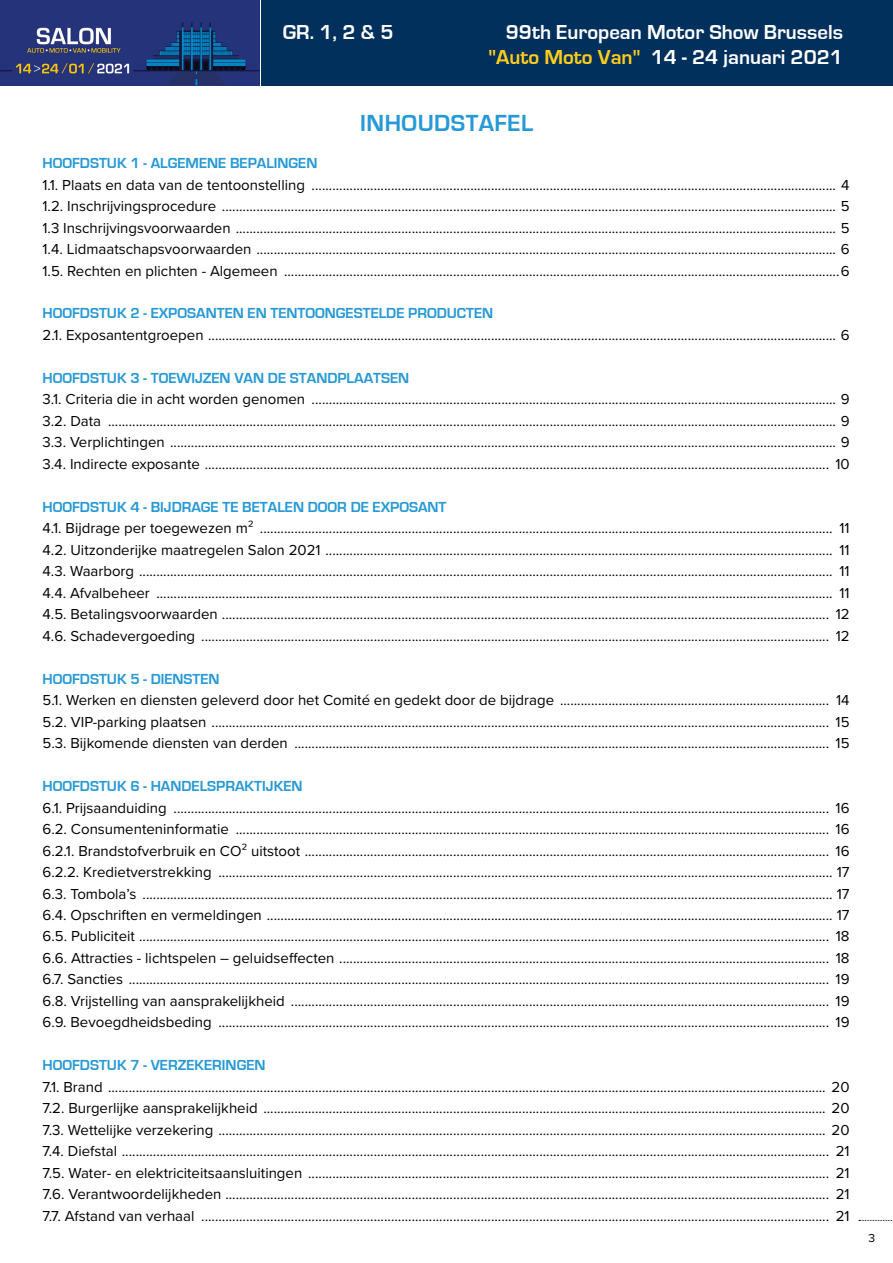
<style>
.page{position:relative;width:893px;height:1263px;background:#fff}
.page>*{position:absolute;margin:0;border:0;box-sizing:border-box;transform-origin:0 0}
.t1{font:700 24px "Eurostile";letter-spacing:.02em;color:#2699d6}
.t2{font:700 20.85px/25px "Eurostile";color:#fff;text-align:right}
.t3{font:15px/21.5px "Proxima Nova";color:#000;text-align:justify}
.t4{font:700 15px "Eurostile";color:#2699d6}
.t5{font:12px "Proxima Nova";color:#000}
.s1{color:#ffcd1c}
</style>
<div class="page">
<img style="left:0;top:0;width:260px;height:86px">
<div style="left:261px;top:0;width:632px;height:86px;background:#00305b"></div>
<svg style="left:859px;top:1220px;width:34px;height:1px"></svg>
<h2 class="t2" style="left:283px;top:20px;width:112px">GR. 1, 2 &amp; 5</h2>
<h2 class="t2" style="left:488px;top:20px;width:356px">99th European Motor Show Brussels <span class="s1">"Auto Moto Van"</span> 14 - 24 januari 2021</h2>
<h1 class="t1" style="left:360px;top:110px;width:174px">INHOUDSTAFEL</h1>
<p class="t4" style="left:43px;top:155px;width:276px">HOOFDSTUK 1 - ALGEMENE BEPALINGEN</p>
<p class="t3" style="left:43px;top:173px;width:809px">1.1. Plaats en data van de tentoonstelling ........................................................................................................................................................ 4<br>1.2. Inschrijvingsprocedure .................................................................................................................................................................................. 5<br>1.3 Inschrijvingsvoorwaarden .............................................................................................................................................................................. 5<br>1.4. Lidmaatschapsvoorwaarden ........................................................................................................................................................................ 6<br>1.5. Rechten en plichten - Algemeen .................................................................................................................................................................6</p>
<p class="t4" style="left:43px;top:305px;width:452px">HOOFDSTUK 2 - EXPOSANTEN EN TENTOONGESTELDE PRODUCTEN</p>
<p class="t3" style="left:43px;top:324px;width:809px">2.1. Exposantentgroepen ...................................................................................................................................................................................... 6</p>
<p class="t4" style="left:43px;top:370px;width:368px">HOOFDSTUK 3 - TOEWIJZEN VAN DE STANDPLAATSEN</p>
<p class="t3" style="left:43px;top:388px;width:809px">3.1. Criteria die in acht worden genomen ........................................................................................................................................................ 9<br>3.2. Data ................................................................................................................................................................................................................... 9<br>3.3. Verplichtingen ................................................................................................................................................................................................. 9<br>3.4. Indirecte exposante ..................................................................................................................................................................................... 10</p>
<p class="t4" style="left:43px;top:499px;width:406px">HOOFDSTUK 4 - BIJDRAGE TE BETALEN DOOR DE EXPOSANT</p>
<p class="t3" style="left:43px;top:517px;width:808px">4.1. Bijdrage per toegewezen m² ...................................................................................................................................................................... 11<br>4.2. Uitzonderijke maatregelen Salon 2021 ................................................................................................................................................... 11<br>4.3. Waarborg ......................................................................................................................................................................................................... 11<br>4.4. Afvalbeheer .................................................................................................................................................................................................... 11<br>4.5. Betalingsvoorwaarden ................................................................................................................................................................................ 12<br>4.6. Schadevergoeding ...................................................................................................................................................................................... 12</p>
<p class="t4" style="left:43px;top:670px;width:179px">HOOFDSTUK 5 - DIENSTEN</p>
<p class="t3" style="left:43px;top:689px;width:808px">5.1. Werken en diensten geleverd door het Comité en gedekt door de bijdrage .............................................................................. 14<br>5.2. VIP-parking plaatsen ................................................................................................................................................................................... 15<br>5.3. Bijkomende diensten van derden ........................................................................................................................................................... 15</p>
<p class="t4" style="left:43px;top:778px;width:261px">HOOFDSTUK 6 - HANDELSPRAKTIJKEN</p>
<p class="t3" style="left:43px;top:796px;width:808px">6.1. Prijsaanduiding .............................................................................................................................................................................................. 16<br>6.2. Consumenteninformatie ............................................................................................................................................................................ 16<br>6.2.1. Brandstofverbruik en CO² uitstoot ........................................................................................................................................................ 16<br>6.2.2. Kredietverstrekking .................................................................................................................................................................................. 17<br>6.3. Tombola’s ........................................................................................................................................................................................................ 17<br>6.4. Opschriften en vermeldingen .................................................................................................................................................................... 17<br>6.5. Publiciteit ........................................................................................................................................................................................................ 18<br>6.6. Attracties - lichtspelen – geluidseffecten .............................................................................................................................................. 18<br>6.7. Sancties ........................................................................................................................................................................................................... 19<br>6.8. Vrijstelling van aansprakelijkheid ............................................................................................................................................................ 19<br>6.9. Bevoegdheidsbeding ................................................................................................................................................................................. 19</p>
<p class="t4" style="left:43px;top:1057px;width:224px">HOOFDSTUK 7 - VERZEKERINGEN</p>
<p class="t3" style="left:43px;top:1075px;width:808px">7.1. Brand ................................................................................................................................................................................................................ 20<br>7.2. Burgerlijke aansprakelijkheid ................................................................................................................................................................... 20<br>7.3. Wettelijke verzekering ................................................................................................................................................................................ 20<br>7.4. Diefstal ............................................................................................................................................................................................................. 21<br>7.5. Water- en elektriciteitsaansluitingen ....................................................................................................................................................... 21<br>7.6. Verantwoordelijkheden ............................................................................................................................................................................... 21<br>7.7. Afstand van verhaal ...................................................................................................................................................................................... 21</p>
<p class="t5" style="left:868px;top:1229px;width:8px">3</p>
</div>
